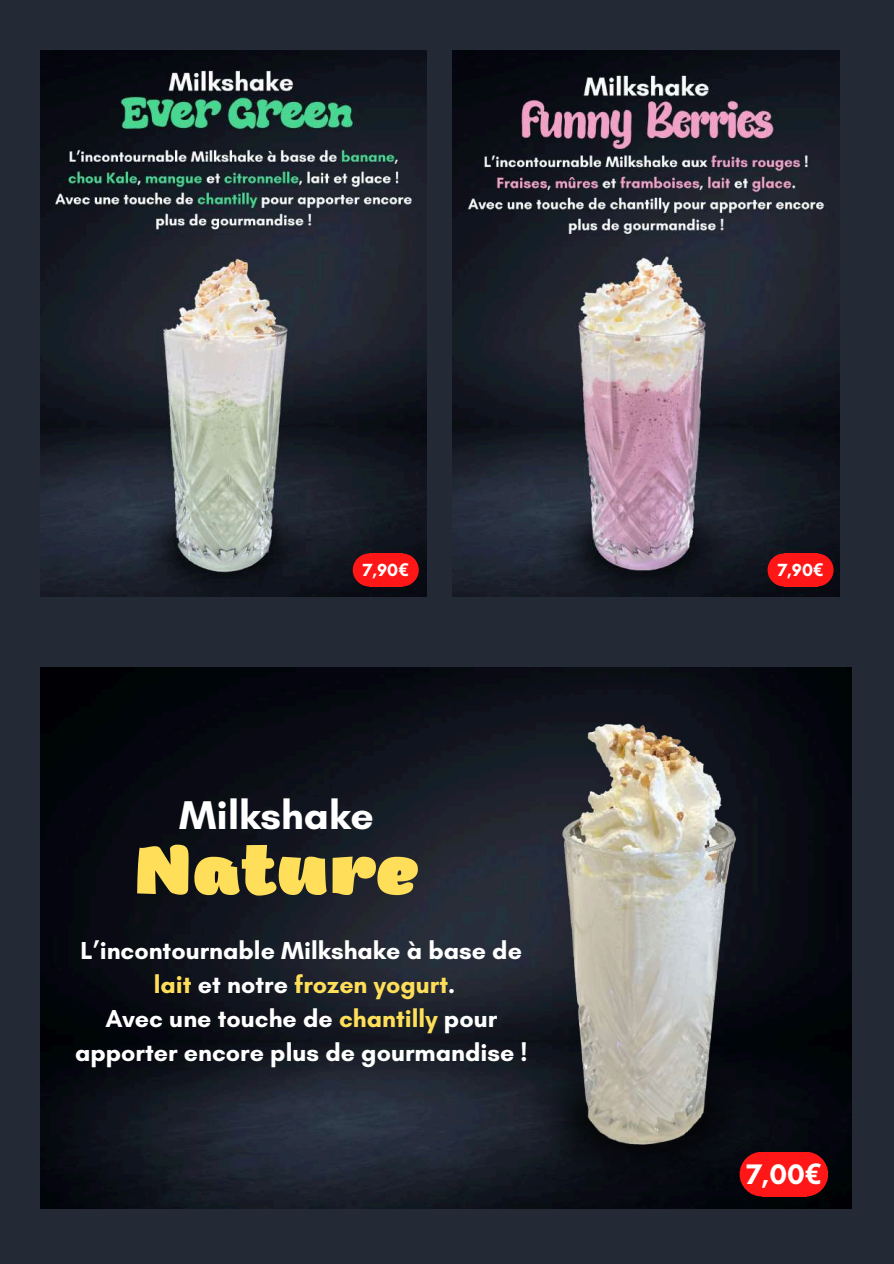
<style>
.page{position:relative;width:894px;height:1264px;background:#fff}
.page>*{position:absolute;margin:0;border:0;box-sizing:border-box;transform-origin:0 0}
.t1{font:800 66.3px "ZT Arturo";color:#ffde59}
.t2{font:700 40.8px "Glacial Indifference";color:#fff}
.t3{font:700 28.8px "Glacial Indifference";color:#fff}
.t4{font:700 25.05px/33.9px "Glacial Indifference";color:#fff;text-align:center}
.t5{font:700 17.85px "Glacial Indifference";color:#fff}
.s1{font-family:"Noto Sans"}
.s2{color:#ffde59}
</style>
<div class="page">
<div style="left:0;top:0;width:893px;height:1263px;background:#232a35"></div>
<img style="left:40px;top:667px;width:811px;height:541px">
<img style="left:532px;top:699px;width:261px;height:487px">
<img style="left:453px;top:51px;width:385px;height:546px">
<img style="left:40px;top:51px;width:386px;height:546px">
<div style="left:761px;top:1151px;width:45px;height:45px;background:#ff1616"></div>
<div style="left:783px;top:1151px;width:44px;height:45px;background:#ff1616;border-radius:50%"></div>
<div style="left:739px;top:1151px;width:45px;height:45px;background:#ff1616;border-radius:50%"></div>
<div style="left:370px;top:553px;width:33px;height:33px;background:#ff1616"></div>
<div style="left:385px;top:553px;width:33px;height:33px;background:#ff1616;border-radius:50%"></div>
<div style="left:352px;top:553px;width:33px;height:33px;background:#ff1616;border-radius:50%"></div>
<div style="left:784px;top:553px;width:33px;height:33px;background:#ff1616"></div>
<div style="left:800px;top:553px;width:33px;height:33px;background:#ff1616;border-radius:50%"></div>
<div style="left:767px;top:553px;width:33px;height:33px;background:#ff1616;border-radius:50%"></div>
<p class="t5" style="left:363px;top:559px;width:47px">7,90<span class="s1">€</span></p>
<p class="t5" style="left:777px;top:559px;width:47px">7,90<span class="s1">€</span></p>
<h2 class="t2" style="left:179px;top:790px;width:196px">Milkshake</h2>
<h1 class="t1" style="left:134px;top:845px;width:286px">Nature</h1>
<p class="t4" style="left:75px;top:933px;width:454px">L’incontournable Milkshake à base de <span class="s2">lait</span> et notre <span class="s2">frozen yogurt</span>.<br>Avec une touche de <span class="s2">chantilly</span> pour apporter encore plus de gourmandise !</p>
<p class="t3" style="left:746px;top:1156px;width:76px">7,00<span class="s1">€</span></p>
</div>
